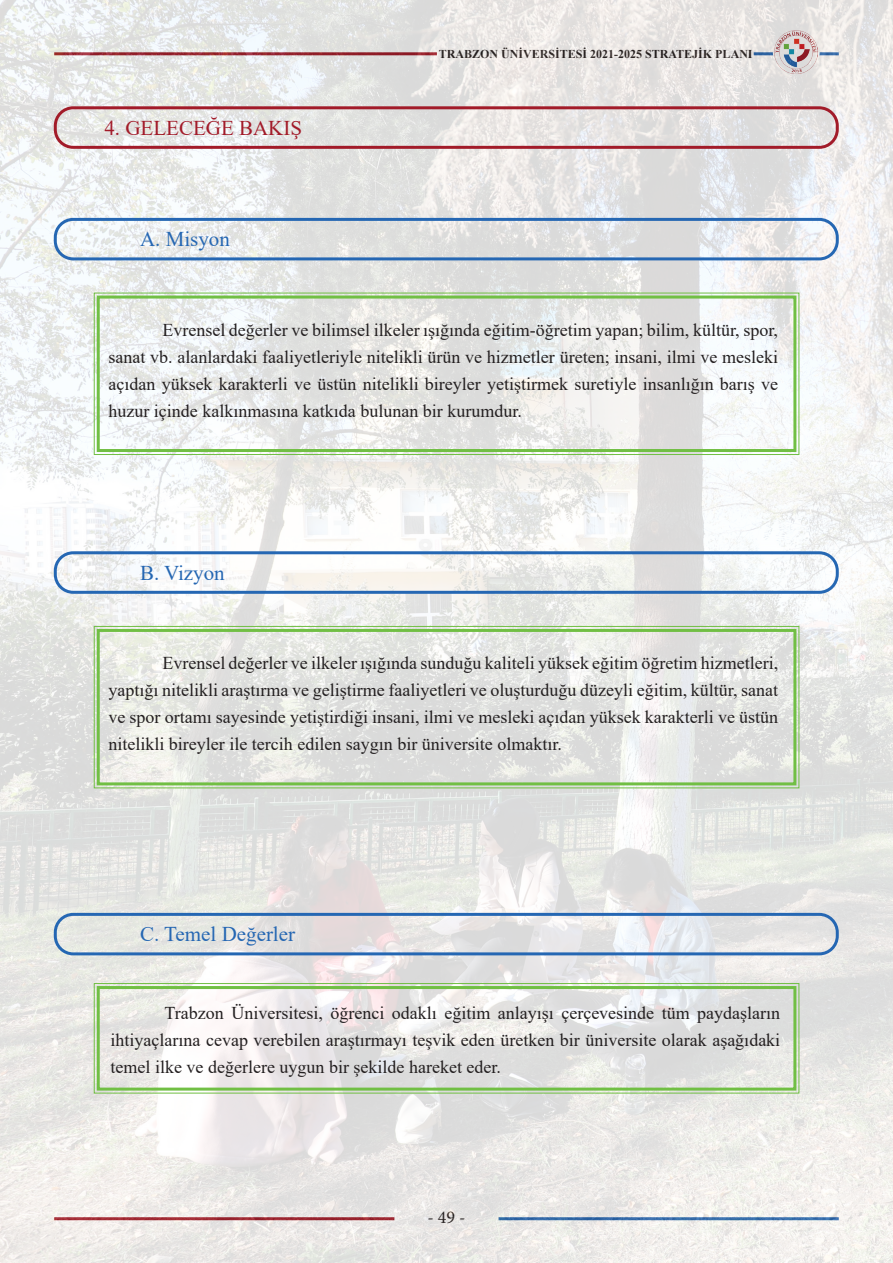
<style>
.page{position:relative;width:893px;height:1263px;background:#fff}
.page>*{position:absolute;margin:0;border:0;box-sizing:border-box;transform-origin:0 0}
.t1{font:21px "Times New Roman";color:#2567b3}
.t2{font:21px "Times New Roman";color:#a21b29}
.t3{font:18px/27px "Times New Roman";color:#231f20;text-align:justify}
.t4{font:18px "Minion Pro";color:#231f20}
.t5{font:700 12px "Times New Roman";color:#231f20}
</style>
<div class="page">
<img style="left:0;top:0;width:893px;height:1263px">
<div style="left:54px;top:106px;width:785px;height:43px;border:3px solid #a21b29;border-radius:18px"></div>
<div style="left:54px;top:218px;width:785px;height:42px;border:3px solid #2567b3;border-radius:18px"></div>
<svg style="left:93px;top:292px;width:707px;height:163px"></svg>
<div style="left:97px;top:296px;width:699px;height:156px;border:3px solid #71bf44"></div>
<div style="left:54px;top:551px;width:785px;height:43px;border:3px solid #2567b3;border-radius:18px"></div>
<svg style="left:93px;top:625px;width:707px;height:164px;background:#e2e4df"></svg>
<div style="left:97px;top:629px;width:699px;height:156px;border:3px solid #71bf44"></div>
<div style="left:54px;top:913px;width:785px;height:42px;border:3px solid #2567b3;border-radius:18px"></div>
<svg style="left:93px;top:982px;width:707px;height:112px"></svg>
<div style="left:97px;top:986px;width:699px;height:104px;border:3px solid #71bf44"></div>
<p class="t2" style="left:104px;top:113px;width:199px">4. GELECEĞE BAKIŞ</p>
<p class="t1" style="left:140px;top:225px;width:91px">A. Misyon</p>
<p class="t5" style="left:439px;top:45px;width:315px">TRABZON ÜNİVERSİTESİ 2021-2025 STRATEJİK PLANI</p>
<p class="t3" style="left:108px;top:316px;width:671px;text-indent:54px">Evrensel değerler ve bilimsel ilkeler ışığında eğitim-öğretim yapan; bilim, kültür, spor, sanat vb. alanlardaki faaliyetleriyle nitelikli ürün ve hizmetler üreten; insani, ilmi ve mesleki açıdan yüksek karakterli ve üstün nitelikli bireyler yetiştirmek suretiyle insanlığın barış ve huzur içinde kalkınmasına katkıda bulunan bir kurumdur.</p>
<p class="t1" style="left:140px;top:558px;width:86px">B. Vizyon</p>
<p class="t3" style="left:108px;top:649px;width:671px;text-indent:54px">Evrensel değerler ve ilkeler ışığında sunduğu kaliteli yüksek eğitim öğretim hizmetleri, yaptığı nitelikli araştırma ve geliştirme faaliyetleri ve oluşturduğu düzeyli eğitim, kültür, sanat ve spor ortamı sayesinde yetiştirdiği insani, ilmi ve mesleki açıdan yüksek karakterli ve üstün nitelikli bireyler ile tercih edilen saygın bir üniversite olmaktır.</p>
<p class="t1" style="left:140px;top:919px;width:157px">C. Temel Değerler</p>
<p class="t3" style="left:111px;top:999px;width:671px;text-indent:54px">Trabzon Üniversitesi, öğrenci odaklı eğitim anlayışı çerçevesinde tüm paydaşların ihtiyaçlarına cevap verebilen araştırmayı teşvik eden üretken bir üniversite olarak aşağıdaki temel ilke ve değerlere uygun bir şekilde hareket eder.</p>
<p class="t4" style="left:427px;top:1205px;width:40px">- 49 -</p>
</div>
